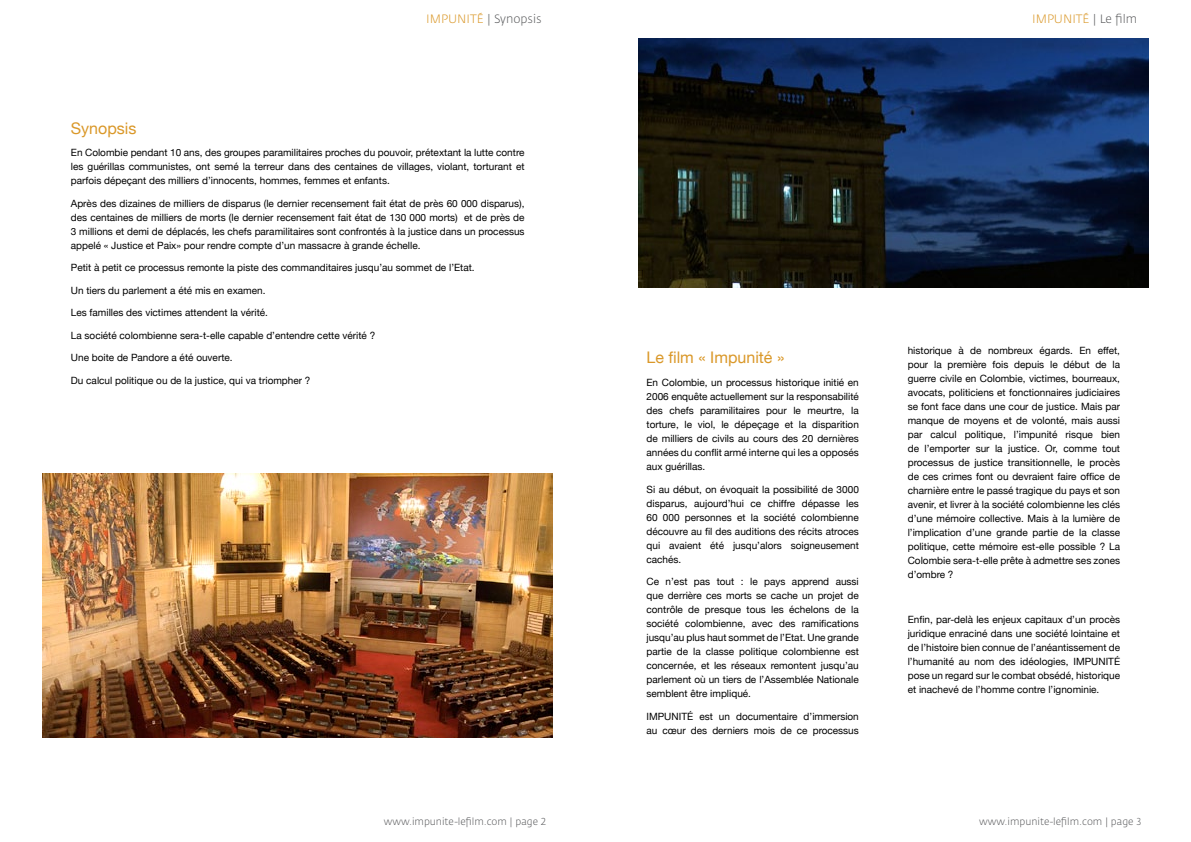
<style>
.page{position:relative;width:1191px;height:842px;background:#fff}
.page>*{position:absolute;margin:0;border:0;box-sizing:border-box;transform-origin:0 0}
.t1{font:16px "Helvetica Neue";color:#da9829}
.t2{font:300 12px "Fedra Sans";color:#58595b}
.t3{font:300 12px "Fedra Sans";color:#da9829}
.t4{font:10px/14px "Helvetica Neue";color:#000;text-align:justify}
.t5{font:300 10px "Fedra Sans";color:#58595b}
.s1{color:#da9829}
</style>
<div class="page">
<img style="left:43px;top:473px;width:510px;height:265px">
<img style="left:638px;top:39px;width:510px;height:248px">
<p class="t3" style="left:426px;top:13px;width:30px">Impuni</p>
<p class="t2" style="left:470px;top:13px;width:73px"><span class="s1">té</span> | Synopsis</p>
<h1 class="t1" style="left:71px;top:118px;width:67px">Synopsis</h1>
<p class="t4" style="left:71px;top:145px;width:455px">En Colombie pendant 10 ans, des groupes paramilitaires proches du pouvoir, prétextant la lutte contre les guérillas communistes, ont semé la terreur dans des centaines de villages, violant, torturant et parfois dépeçant des milliers d’innocents, hommes, femmes et enfants.</p>
<p class="t4" style="left:71px;top:196px;width:455px">Après des dizaines de milliers de disparus (le dernier recensement fait état de près 60 000 disparus), des centaines de milliers de morts (le dernier recensement fait état de 130 000 morts) et de près de 3 millions et demi de déplacés, les chefs paramilitaires sont confrontés à la justice dans un processus appelé « Justice et Paix» pour rendre compte d’un massacre à grande échelle.</p>
<p class="t4" style="left:71px;top:260px;width:405px">Petit à petit ce processus remonte la piste des commanditaires jusqu’au sommet de l’Etat.</p>
<p class="t4" style="left:71px;top:283px;width:196px">Un tiers du parlement a été mis en examen.</p>
<p class="t4" style="left:71px;top:305px;width:199px">Les familles des victimes attendent la vérité.</p>
<p class="t4" style="left:71px;top:328px;width:306px">La société colombienne sera-t-elle capable d’entendre cette vérité ?</p>
<p class="t4" style="left:71px;top:350px;width:163px">Une boite de Pandore a été ouverte.</p>
<p class="t4" style="left:71px;top:373px;width:241px">Du calcul politique ou de la justice, qui va triompher ?</p>
<p class="t3" style="left:1032px;top:13px;width:30px">Impuni</p>
<p class="t2" style="left:1076px;top:13px;width:63px"><span class="s1">té</span> | Le film</p>
<h1 class="t1" style="left:646px;top:348px;width:139px">Le film « Impunité »</h1>
<p class="t4" style="left:646px;top:375px;width:214px">En Colombie, un processus historique initié en 2006 enquête actuellement sur la responsabilité des chefs paramilitaires pour le meurtre, la torture, le viol, le dépeçage et la disparition de milliers de civils au cours des 20 dernières années du conflit armé interne qui les a opposés aux guérillas.</p>
<p class="t4" style="left:646px;top:482px;width:214px">Si au début, on évoquait la possibilité de 3000 disparus, aujourd’hui ce chiffre dépasse les 60 000 personnes et la société colombienne découvre au fil des auditions des récits atroces qui avaient été jusqu’alors soigneusement cachés.</p>
<p class="t4" style="left:646px;top:574px;width:214px">Ce n’est pas tout : le pays apprend aussi que derrière ces morts se cache un projet de contrôle de presque tous les échelons de la société colombienne, avec des ramifications jusqu’au plus haut sommet de l’Etat. Une grande partie de la classe politique colombienne est concernée, et les réseaux remontent jusqu’au parlement où un tiers de l’Assemblée Nationale semblent être impliqué.</p>
<p class="t4" style="left:646px;top:709px;width:214px">IMPUNITÉ est un documentaire d’immersion au cœur des derniers mois de ce processus</p>
<p class="t4" style="left:907px;top:343px;width:214px">historique à de nombreux égards. En effet, pour la première fois depuis le début de la guerre civile en Colombie, victimes, bourreaux, avocats, politiciens et fonctionnaires judiciaires se font face dans une cour de justice. Mais par manque de moyens et de volonté, mais aussi par calcul politique, l’impunité risque bien de l’emporter sur la justice. Or, comme tout processus de justice transitionnelle, le procès de ces crimes font ou devraient faire office de charnière entre le passé tragique du pays et son avenir, et livrer à la société colombienne les clés d’une mémoire collective. Mais à la lumière de l’implication d’une grande partie de la classe politique, cette mémoire est-elle possible ? La Colombie sera-t-elle prête à admettre ses zones d’ombre ?</p>
<p class="t4" style="left:907px;top:612px;width:214px">Enfin, par-delà les enjeux capitaux d’un procès juridique enraciné dans une société lointaine et de l’histoire bien connue de l’anéantissement de l’humanité au nom des idéologies, IMPUNITÉ pose un regard sur le combat obsédé, historique et inachevé de l’homme contre l’ignominie.</p>
<p class="t5" style="left:384px;top:816px;width:164px">www.impunite-lefilm.com | page 2</p>
<p class="t5" style="left:979px;top:816px;width:164px">www.impunite-lefilm.com | page 3</p>
</div>
